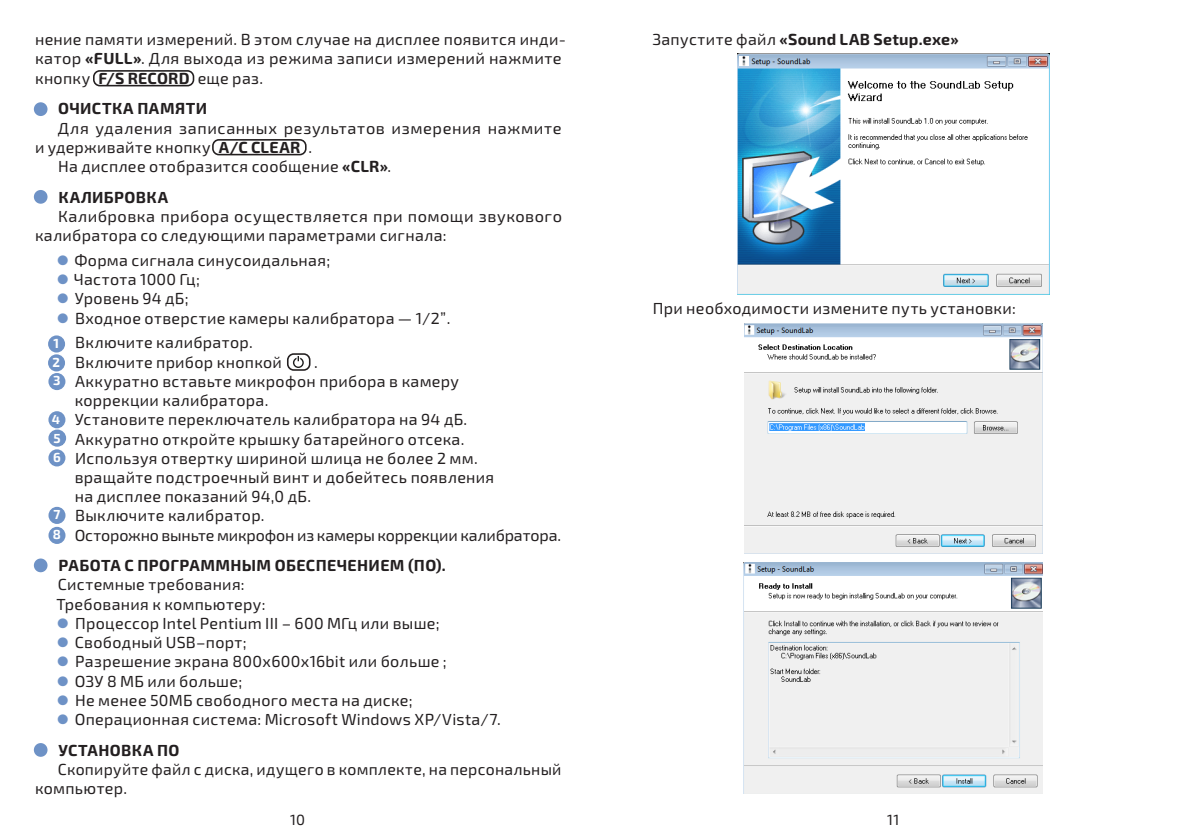
<style>
.page{position:relative;width:1191px;height:840px;background:#fff}
.page>*{position:absolute;margin:0;border:0;box-sizing:border-box;transform-origin:0 0}
.стиль_текста{font:16px/19.2px "Exo 2.0";letter-spacing:.02em;color:#231f20}
.заголовки__копия{font:700 16px "Exo 2.0";letter-spacing:.025em;color:#231f20}
.стиль_текста-2{font:16px "Exo 2.0";letter-spacing:-.01em;color:#231f20}
.стиль_текста-3{font:700 16px "Exo 2.0";letter-spacing:.02em;color:#231f20}
.заголовки{font:14.8px "Exo 2.0";color:#231f20}
.Стиль_абзаца_3{font:700 13.2px "Exo 2.0";color:#fff}
.s1{font-weight:700}
.s2{color:#6e92c6}
.s3{font-weight:400}
</style>
<div class="page">
<div style="left:48px;top:335px;width:17px;height:17px;background:#6e92c6;border-radius:50%"></div>
<div style="left:48px;top:354px;width:17px;height:17px;background:#6e92c6;border-radius:50%"></div>
<div style="left:48px;top:373px;width:17px;height:17px;background:#6e92c6;border-radius:50%"></div>
<div style="left:48px;top:449px;width:17px;height:17px;background:#6e92c6;border-radius:50%"></div>
<div style="left:48px;top:411px;width:17px;height:17px;background:#6e92c6;border-radius:50%"></div>
<div style="left:48px;top:506px;width:17px;height:17px;background:#6e92c6;border-radius:50%"></div>
<div style="left:48px;top:526px;width:17px;height:17px;background:#6e92c6;border-radius:50%"></div>
<div style="left:48px;top:429px;width:18px;height:17px;background:#6e92c6;border-radius:50%"></div>
<img style="left:737px;top:54px;width:312px;height:240px">
<img style="left:744px;top:323px;width:298px;height:230px">
<img style="left:744px;top:562px;width:298px;height:231px">
<div style="left:31px;top:99px;width:20px;height:20px;background:#6e92c6;border-radius:50%"></div>
<div style="left:27px;top:96px;width:27px;height:27px;border:7px solid #fff;border-radius:50%"></div>
<div style="left:31px;top:186px;width:20px;height:21px;background:#6e92c6;border-radius:50%"></div>
<div style="left:27px;top:183px;width:27px;height:27px;border:7px solid #fff;border-radius:50%"></div>
<div style="left:31px;top:555px;width:20px;height:20px;background:#6e92c6;border-radius:50%"></div>
<div style="left:27px;top:551px;width:27px;height:27px;border:7px solid #fff;border-radius:50%"></div>
<div style="left:31px;top:739px;width:20px;height:20px;background:#6e92c6;border-radius:50%"></div>
<div style="left:27px;top:736px;width:27px;height:27px;border:7px solid #fff;border-radius:50%"></div>
<div style="left:93px;top:70px;width:101px;height:16px;border:2px solid #231f20;border-radius:6px"></div>
<div style="left:212px;top:139px;width:94px;height:16px;border:2px solid #231f20;border-radius:6px"></div>
<svg style="left:293px;top:356px;width:11px;height:11px"></svg>
<div style="left:287px;top:353px;width:23px;height:17px;border:2px solid #231f20;border-radius:6px"></div>
<p class="стиль_текста" style="left:35px;top:30px;width:532px">нение памяти измерений. В этом случае на дисплее появится инди&shy;катор <span class="s1">«FULL»</span>. Для выхода из режима записи измерений нажмите кнопку <span class="s1">F/S RECORD</span> еще раз.</p>
<p class="заголовки__копия" style="left:58px;top:99px;width:151px">ОЧИСТКА ПАМЯТИ</p>
<p class="стиль_текста" style="left:35px;top:118px;width:528px;text-indent:23px">Для удаления записанных результатов измерения нажмите и удерживайте кнопку <span class="s1">A/C CLEAR</span> .</p>
<p class="стиль_текста" style="left:58px;top:157px;width:335px">На дисплее отобразится сообщение <span class="s1">«CLR»</span>.</p>
<p class="заголовки__копия" style="left:58px;top:187px;width:111px">КАЛИБРОВКА</p>
<p class="стиль_текста" style="left:35px;top:207px;width:528px;text-indent:23px">Калибровка прибора осуществляется при помощи звукового калибратора со следующими параметрами сигнала:</p>
<p class="стиль_текста" style="left:56px;top:251px;width:275px"><span class="s2">⚫</span> Форма сигнала синусоидальная;</p>
<p class="стиль_текста" style="left:56px;top:270px;width:145px"><span class="s2">⚫</span> Частота 1000 Гц;</p>
<p class="стиль_текста" style="left:56px;top:289px;width:134px"><span class="s2">⚫</span> Уровень 94 дБ;</p>
<p class="стиль_текста" style="left:56px;top:308px;width:396px"><span class="s2">⚫</span> Входное отверстие камеры калибратора — 1/2 .</p>
<p class="стиль_текста" style="left:440px;top:298px;width:8px">„</p>
<p class="стиль_текста" style="left:54px;top:333px;width:201px">1. Включите калибратор.</p>
<p class="стиль_текста" style="left:54px;top:352px;width:230px">1. Включите прибор кнопкой</p>
<p class="стиль_текста" style="left:314px;top:352px;width:5px">.</p>
<p class="стиль_текста" style="left:54px;top:372px;width:407px">1. Аккуратно вставьте микрофон прибора в камеру</p>
<p class="стиль_текста" style="left:54px;top:391px;width:216px">1. коррекции калибратора.</p>
<p class="стиль_текста" style="left:54px;top:410px;width:415px">1. Установите переключатель калибратора на 94 дБ.</p>
<p class="стиль_текста" style="left:54px;top:429px;width:412px">1. Аккуратно откройте крышку батарейного отсека.</p>
<p class="стиль_текста" style="left:54px;top:448px;width:426px">1. Используя отвертку шириной шлица не более 2 мм.</p>
<p class="стиль_текста" style="left:54px;top:468px;width:442px">1. вращайте подстроечный винт и добейтесь появления</p>
<p class="стиль_текста" style="left:54px;top:487px;width:259px">1. на дисплее показаний 94,0 дБ.</p>
<p class="стиль_текста" style="left:54px;top:506px;width:212px">1. Выключите калибратор.</p>
<p class="стиль_текста-2" style="left:54px;top:525px;width:508px">1. Осторожно выньте микрофон из камеры коррекции калибратора.</p>
<p class="заголовки__копия" style="left:58px;top:555px;width:389px">РАБОТА С ПРОГРАММНЫМ ОБЕСПЕЧЕНИЕМ (ПО).</p>
<p class="стиль_текста" style="left:58px;top:575px;width:188px">Системные требования:</p>
<p class="стиль_текста" style="left:57px;top:594px;width:210px">Требования к компьютеру:</p>
<p class="стиль_текста" style="left:56px;top:613px;width:385px"><span class="s2">⚫</span> Процессор Intel Pentium III – 600 МГц или выше;</p>
<p class="стиль_текста" style="left:56px;top:632px;width:192px"><span class="s2">⚫</span> Свободный USB–порт;</p>
<p class="стиль_текста" style="left:56px;top:652px;width:392px"><span class="s2">⚫</span> Разрешение экрана 800х600х16bit или больше ;</p>
<p class="стиль_текста" style="left:56px;top:671px;width:188px"><span class="s2">⚫</span> ОЗУ 8 МБ или больше;</p>
<p class="стиль_текста" style="left:56px;top:690px;width:358px"><span class="s2">⚫</span> Не менее 50МБ свободного места на диске;</p>
<p class="стиль_текста" style="left:56px;top:709px;width:446px"><span class="s2">⚫</span> Операционная система: Microsoft Windows XP/Vista/7.</p>
<p class="заголовки__копия" style="left:58px;top:740px;width:123px">УСТАНОВКА ПО</p>
<p class="стиль_текста" style="left:35px;top:759px;width:528px;text-indent:23px">Скопируйте файл с диска, идущего в комплекте, на персональный компьютер.</p>
<p class="Стиль_абзаца_3" style="left:53px;top:335px;width:7px">1</p>
<p class="Стиль_абзаца_3" style="left:53px;top:354px;width:9px">2</p>
<p class="Стиль_абзаца_3" style="left:53px;top:372px;width:9px">3</p>
<p class="Стиль_абзаца_3" style="left:52px;top:411px;width:10px">4</p>
<p class="Стиль_абзаца_3" style="left:54px;top:429px;width:9px">5</p>
<p class="Стиль_абзаца_3" style="left:53px;top:449px;width:9px">6</p>
<p class="Стиль_абзаца_3" style="left:53px;top:506px;width:8px">7</p>
<p class="Стиль_абзаца_3" style="left:53px;top:526px;width:10px">8</p>
<p class="заголовки" style="left:290px;top:810px;width:16px">10</p>
<p class="стиль_текста-3" style="left:652px;top:30px;width:308px"><span class="s3">Запустите файл</span> «Sound LAB Setup.exe»</p>
<p class="стиль_текста" style="left:653px;top:299px;width:364px">При необходимости измените путь установки:</p>
<p class="заголовки" style="left:887px;top:810px;width:14px">11</p>
</div>
